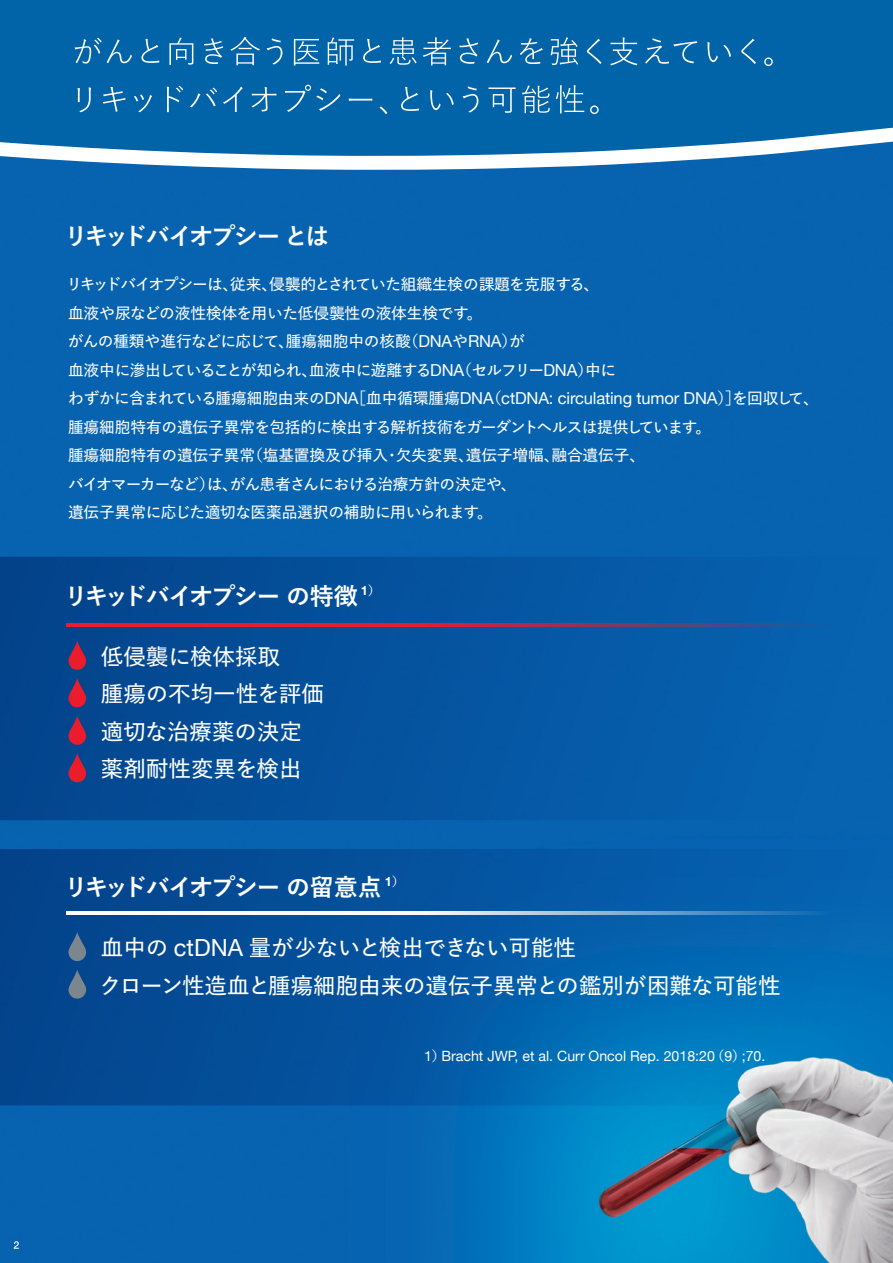
<style>
.page{position:relative;width:893px;height:1263px;background:#fff}
.page>*{position:absolute;margin:0;border:0;box-sizing:border-box;transform-origin:0 0}
.中見出しwh{font:700 24px "Yu Go Pr 6 N";letter-spacing:-.07em;color:#fff}
._2p箇条{font:600 22.5px "Yu Go Pr 6 N";color:#fff}
._13-18_組版ナシ{font:600 15.75px "Yu Go Pr 6 N";letter-spacing:-.015em;color:#fff}
._13-18_組版ナシ-2{font:600 15.75px "Yu Go Pr 6 N";letter-spacing:-.06em;color:#fff}
._13-18_組版ナシ-3{font:600 15.75px "Yu Go Pr 6 N";letter-spacing:-.055em;color:#fff}
._13-18_組版ナシ-4{font:600 15.75px "Yu Go Pr 6 N";letter-spacing:-.05em;color:#fff}
.文献_9{font:14.1px "Helvetica Neue";color:#fff}
.s1{font-family:"Helvetica Neue";font-weight:400;font-size:16.5px}
.s2{font-family:"Helvetica Neue";font-weight:400;font-size:23.7px}
.s3{font-family:"Yu Go Pr 6 N";font-weight:600;font-size:13.5px}
</style>
<div class="page">
<img style="left:0;top:170px;width:893px;height:1093px">
<svg style="left:0;top:557px;width:892px;height:263px;background:#04549f"></svg>
<svg style="left:0;top:849px;width:892px;height:256px;background:#085ca4"></svg>
<svg style="left:0;top:156px;width:893px;height:14px"></svg>
<div style="left:0;top:0;width:893px;height:156px;background:#0163a8"></div>
<svg style="left:75px;top:38px;width:57px;height:26px"></svg>
<svg style="left:141px;top:39px;width:18px;height:24px"></svg>
<svg style="left:169px;top:38px;width:24px;height:27px"></svg>
<svg style="left:204px;top:39px;width:19px;height:25px"></svg>
<svg style="left:230px;top:37px;width:30px;height:28px"></svg>
<svg style="left:267px;top:38px;width:15px;height:27px"></svg>
<svg style="left:294px;top:39px;width:25px;height:27px"></svg>
<svg style="left:328px;top:37px;width:26px;height:29px"></svg>
<svg style="left:363px;top:39px;width:18px;height:24px"></svg>
<svg style="left:390px;top:37px;width:27px;height:28px"></svg>
<svg style="left:423px;top:37px;width:28px;height:28px"></svg>
<svg style="left:459px;top:38px;width:19px;height:26px"></svg>
<svg style="left:487px;top:39px;width:25px;height:24px"></svg>
<svg style="left:520px;top:38px;width:23px;height:26px"></svg>
<svg style="left:551px;top:37px;width:27px;height:28px"></svg>
<svg style="left:587px;top:39px;width:14px;height:25px"></svg>
<svg style="left:610px;top:37px;width:28px;height:28px"></svg>
<svg style="left:645px;top:38px;width:52px;height:26px"></svg>
<svg style="left:707px;top:42px;width:24px;height:20px"></svg>
<svg style="left:741px;top:39px;width:15px;height:25px"></svg>
<svg style="left:764px;top:57px;width:9px;height:9px"></svg>
<svg style="left:78px;top:87px;width:13px;height:25px"></svg>
<svg style="left:103px;top:87px;width:23px;height:25px"></svg>
<svg style="left:134px;top:94px;width:18px;height:18px"></svg>
<svg style="left:167px;top:86px;width:16px;height:26px"></svg>
<svg style="left:190px;top:88px;width:27px;height:19px"></svg>
<svg style="left:223px;top:87px;width:20px;height:25px"></svg>
<svg style="left:251px;top:87px;width:25px;height:24px"></svg>
<svg style="left:285px;top:85px;width:55px;height:27px"></svg>
<svg style="left:349px;top:98px;width:23px;height:3px"></svg>
<svg style="left:380px;top:107px;width:7px;height:7px"></svg>
<svg style="left:401px;top:87px;width:18px;height:24px"></svg>
<svg style="left:430px;top:90px;width:24px;height:20px"></svg>
<svg style="left:463px;top:86px;width:15px;height:27px"></svg>
<svg style="left:489px;top:87px;width:27px;height:26px"></svg>
<svg style="left:522px;top:85px;width:28px;height:28px"></svg>
<svg style="left:556px;top:85px;width:28px;height:28px"></svg>
<svg style="left:590px;top:105px;width:9px;height:9px"></svg>
<svg style="left:14px;top:1241px;width:5px;height:8px"></svg>
<svg style="left:67px;top:623px;width:762px;height:4px;background:#ac2d4d"></svg>
<svg style="left:67px;top:911px;width:762px;height:4px"></svg>
<svg style="left:68px;top:641px;width:18px;height:29px"></svg>
<svg style="left:68px;top:678px;width:18px;height:29px"></svg>
<svg style="left:68px;top:716px;width:18px;height:29px"></svg>
<svg style="left:68px;top:753px;width:18px;height:29px"></svg>
<svg style="left:68px;top:932px;width:18px;height:29px"></svg>
<svg style="left:68px;top:970px;width:18px;height:28px"></svg>
<p class="中見出しwh" style="left:64px;top:223px;width:266px">リキッドバイオプシーとは</p>
<p class="_13-18_組版ナシ-3" style="left:67px;top:270px;width:534px">リキッドバイオプシーは、従来、侵襲的とされていた組織生検の課題を克服する、</p>
<p class="_13-18_組版ナシ" style="left:68px;top:298px;width:416px">血液や尿などの液性検体を用いた低侵襲性の液体生検です。</p>
<p class="_13-18_組版ナシ" style="left:68px;top:327px;width:458px">がんの種類や進行などに応じて、腫瘍細胞中の核酸（<span class="s1">DNA</span>や<span class="s1">RNA</span>）が</p>
<p class="_13-18_組版ナシ-2" style="left:68px;top:355px;width:550px">血液中に滲出していることが知られ、血液中に遊離する<span class="s1">DNA</span>（セルフリー<span class="s1">DNA</span>）中に</p>
<p class="_13-18_組版ナシ" style="left:68px;top:384px;width:752px">わずかに含まれている腫瘍細胞由来の<span class="s1">DNA</span>［血中循環腫瘍<span class="s1">DNA</span>（<span class="s1">ctDNA: circulating tumor DNA</span>）］を回収して、</p>
<p class="_13-18_組版ナシ" style="left:68px;top:412px;width:645px">腫瘍細胞特有の遺伝子異常を包括的に検出する解析技術をガーダントヘルスは提供しています。</p>
<p class="_13-18_組版ナシ" style="left:68px;top:441px;width:579px">腫瘍細胞特有の遺伝子異常（塩基置換及び挿入・欠失変異、遺伝子増幅、融合遺伝子、</p>
<p class="_13-18_組版ナシ-4" style="left:68px;top:469px;width:450px">バイオマーカーなど）は、がん患者さんにおける治療方針の決定や、</p>
<p class="_13-18_組版ナシ" style="left:68px;top:498px;width:426px">遺伝子異常に応じた適切な医薬品選択の補助に用いられます。</p>
<p class="中見出しwh" style="left:64px;top:582px;width:318px">リキッドバイオプシーの特徴 <sup>1</sup><sup>）</sup></p>
<p class="_2p箇条" style="left:101px;top:636px;width:181px">低侵襲に検体採取</p>
<p class="_2p箇条" style="left:101px;top:673px;width:224px">腫瘍の不均一性を評価</p>
<p class="_2p箇条" style="left:101px;top:711px;width:202px">適切な治療薬の決定</p>
<p class="_2p箇条" style="left:101px;top:748px;width:202px">薬剤耐性変異を検出</p>
<p class="中見出しwh" style="left:64px;top:874px;width:342px">リキッドバイオプシーの留意点 <sup>1</sup><sup>）</sup></p>
<p class="_2p箇条" style="left:101px;top:927px;width:477px">血中の <span class="s2">ctDNA</span> 量が少ないと検出できない可能性</p>
<p class="_2p箇条" style="left:99px;top:964px;width:683px">クローン性造血と腫瘍細胞由来の遺伝子異常との鑑別が困難な可能性</p>
<p class="文献_9" style="left:424px;top:1046px;width:343px">1<span class="s3">）</span>Bracht JWP, et al. Curr Oncol Rep. 2018:20<span class="s3">（</span>9<span class="s3">）</span>;70.</p>
</div>
